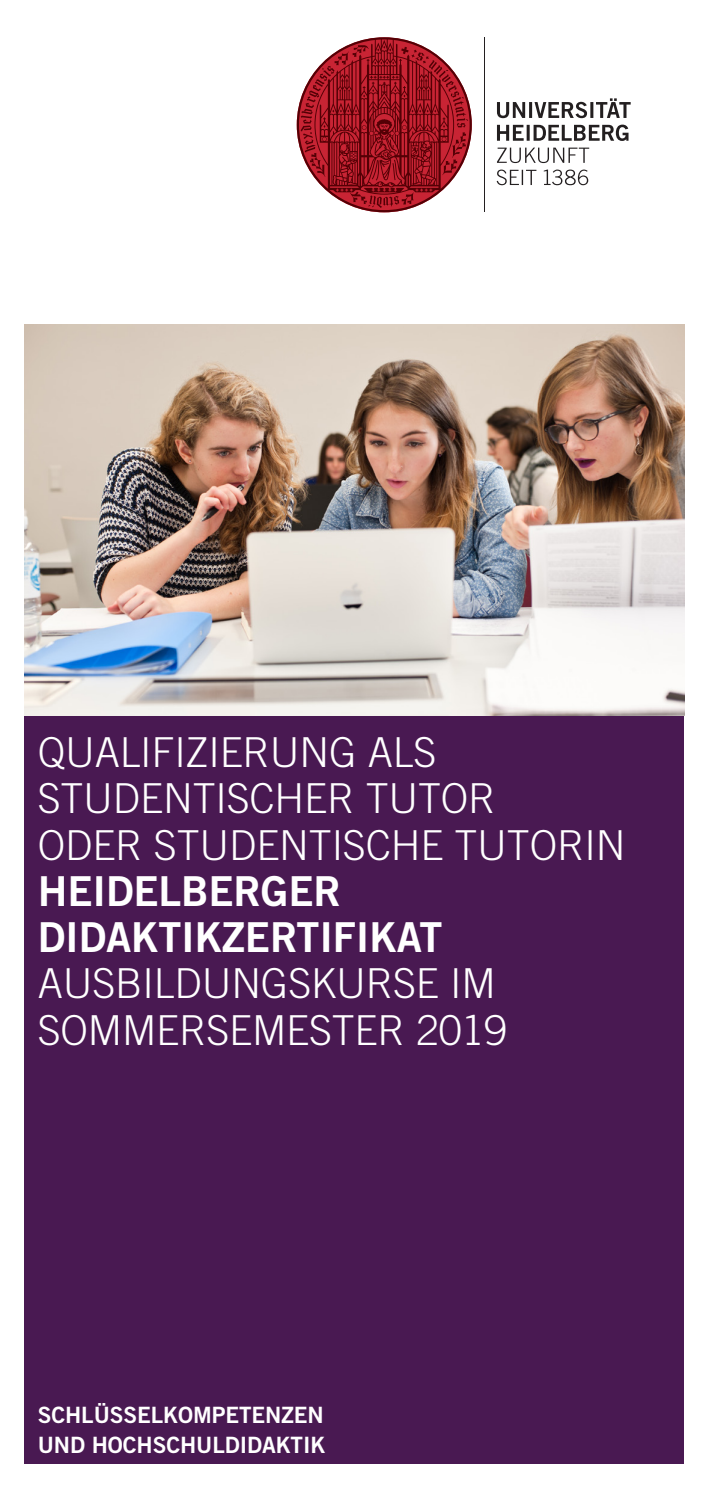
<style>
.page{position:relative;width:709px;height:1489px;background:#fff}
.page>*{position:absolute;margin:0;border:0;box-sizing:border-box;transform-origin:0 0}
.t1{font:300 41.25px/46.2px "Trade Gothic LT Pro";letter-spacing:-.005em;color:#fff}
.t2{font:41.25px/46.2px "Trade Gothic LT Pro Bd 2";letter-spacing:-.005em;color:#fff}
.t3{font:22.5px/30px "Trade Gothic LT Pro Bd 2";letter-spacing:-.005em;color:#fff}
</style>
<div class="page">
<svg style="left:496px;top:169px;width:92px;height:16px"></svg>
<svg style="left:497px;top:148px;width:92px;height:15px"></svg>
<svg style="left:497px;top:125px;width:131px;height:16px"></svg>
<svg style="left:497px;top:98px;width:133px;height:20px"></svg>
<hr style="left:484px;top:37px;width:1px;height:175px;background:#231f20">
<svg style="left:297px;top:37px;width:175px;height:175px"></svg>
<div style="left:24px;top:715px;width:659px;height:748px;background:#491952"></div>
<img style="left:24px;top:325px;width:660px;height:390px">
<p class="t1" style="left:38px;top:728px;width:589px">QUALIFIZIERUNG ALS<br>STUDENTISCHER TUTOR<br>ODER STUDENTISCHE TUTORIN</p>
<p class="t2" style="left:38px;top:867px;width:406px">HEIDELBERGER<br>DIDAKTIKZERTIFIKAT</p>
<p class="t1" style="left:38px;top:960px;width:471px">AUSBILDUNGSKURSE IM<br>SOMMERSEMESTER 2019</p>
<p class="t3" style="left:38px;top:1399px;width:289px">SCHLÜSSELKOMPETENZEN<br>UND HOCHSCHULDIDAKTIK</p>
</div>
